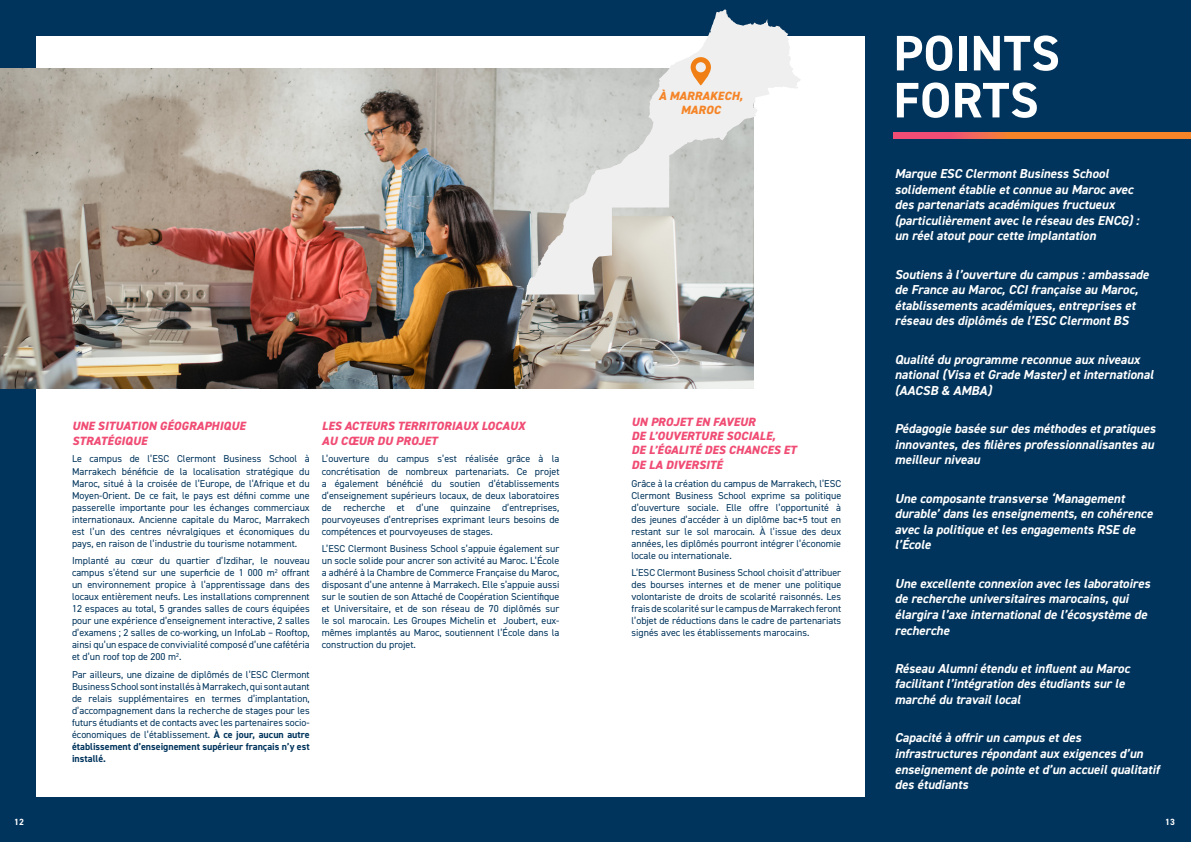
<style>
.page{position:relative;width:1191px;height:842px;background:#01345c}
.page>*{position:absolute;margin:0;border:0;box-sizing:border-box;transform-origin:0 0}
.t1{font:700 50px/47px "DIN2014";letter-spacing:.01em;color:#fff}
.t2{font:italic 700 13px/15.6px "DIN2014";color:#fff}
.t3{font:italic 800 12px/14.4px "DIN2014";letter-spacing:.01em;color:#f04c74}
.t4{font:italic 800 12px/14.4px "DIN2014";letter-spacing:.01em;color:#f58427;text-align:center}
.t5{font:10px/12px "DIN2014";color:#01345c;text-align:justify}
.t6{font:700 9px "DIN2014";color:#fff}
.s1{font-weight:700}
</style>
<div class="page">
<div style="left:36px;top:36px;width:829px;height:761px;background:#fff"></div>
<img style="left:0;top:68px;width:753px;height:320px">
<svg style="left:524px;top:9px;width:277px;height:295px"></svg>
<svg style="left:690px;top:57px;width:21px;height:29px"></svg>
<svg style="left:893px;top:132px;width:298px;height:7px;background:#f3733f"></svg>
<p class="t3" style="left:72px;top:419px;width:175px">UNE SITUATION GÉOGRAPHIQUE<br>STRATÉGIQUE</p>
<p class="t5" style="left:72px;top:453px;width:239px">Le campus de l’ESC Clermont Business School à Marrakech bénéficie de la localisation stratégique du Maroc, situé à la croisée de l’Europe, de l’Afrique et du Moyen-Orient. De ce fait, le pays est défini comme une passerelle importante pour les échanges commerciaux internationaux. Ancienne capitale du Maroc, Marrakech est l’un des centres névralgiques et économiques du pays, en raison de l’industrie du tourisme notamment.</p>
<p class="t5" style="left:72px;top:554px;width:239px">Implanté au cœur du quartier d’Izdihar, le nouveau campus s’étend sur une superficie de 1 000 m<sup>2</sup> offrant un environnement propice à l’apprentissage dans des locaux entièrement neufs. Les installations comprennent 12 espaces au total, 5 grandes salles de cours équipées pour une expérience d’enseignement interactive, 2 salles d’examens ; 2 salles de co-working, un InfoLab – Rooftop, ainsi qu’un espace de convivialité composé d’une cafétéria et d’un roof top de 200 m<sup>2</sup>.</p>
<p class="t5" style="left:72px;top:668px;width:239px">Par ailleurs, une dizaine de diplômés de l’ESC Clermont Business School sont installés à Marrakech, qui sont autant de relais supplémentaires en termes d’implantation, d’accompagnement dans la recherche de stages pour les futurs étudiants et de contacts avec les partenaires socio&shy;économiques de l’établissement. <span class="s1">À ce jour, aucun autre établissement d’enseignement supérieur français n’y est installé.</span></p>
<p class="t3" style="left:322px;top:419px;width:205px">LES ACTEURS TERRITORIAUX LOCAUX<br>AU CŒUR DU PROJET</p>
<p class="t5" style="left:322px;top:453px;width:239px">L’ouverture du campus s’est réalisée grâce à la concrétisation de nombreux partenariats. Ce projet a également bénéficié du soutien d’établissements d’enseignement supérieurs locaux, de deux laboratoires de recherche et d’une quinzaine d’entreprises, pourvoyeuses d’entreprises exprimant leurs besoins de compétences et pourvoyeuses de stages.</p>
<p class="t5" style="left:322px;top:542px;width:239px">L’ESC Clermont Business School s’appuie également sur un socle solide pour ancrer son activité au Maroc. L’École a adhéré à la Chambre de Commerce Française du Maroc, disposant d’une antenne à Marrakech. Elle s’appuie aussi sur le soutien de son Attaché de Coopération Scientifique et Universitaire, et de son réseau de 70 diplômés sur le sol marocain. Les Groupes Michelin et Joubert, eux&shy;mêmes implantés au Maroc, soutiennent l’École dans la construction du projet.</p>
<p class="t4" style="left:659px;top:89px;width:85px">À MARRAKECH,<br>MAROC</p>
<p class="t3" style="left:631px;top:414px;width:166px">UN PROJET EN FAVEUR<br>DE L’OUVERTURE SOCIALE,<br>DE L’ÉGALITÉ DES CHANCES ET<br>DE LA DIVERSITÉ</p>
<p class="t5" style="left:631px;top:477px;width:211px">Grâce à la création du campus de Marrakech, l’ESC Clermont Business School exprime sa politique d’ouverture sociale. Elle offre l’opportunité à des jeunes d’accéder à un diplôme bac+5 tout en restant sur le sol marocain. À l’issue des deux années, les diplômés pourront intégrer l’économie locale ou internationale.</p>
<p class="t5" style="left:631px;top:567px;width:211px">L’ESC Clermont Business School choisit d’attribuer des bourses internes et de mener une politique volontariste de droits de scolarité raisonnés. Les frais de scolarité sur le campus de Marrakech feront l’objet de réductions dans le cadre de partenariats signés avec les établissements marocains.</p>
<p class="t1" style="left:893px;top:29px;width:168px">POINTS<br>FORTS</p>
<p class="t2" style="left:894px;top:165px;width:246px">Marque ESC Clermont Business School solidement établie et connue au Maroc avec des partenariats académiques fructueux (particulièrement avec le réseau des ENCG) : un réel atout pour cette implantation</p>
<p class="t2" style="left:894px;top:266px;width:256px">Soutiens à l’ouverture du campus : ambassade de France au Maroc, CCI française au Maroc, établissements académiques, entreprises et réseau des diplômés de l’ESC Clermont BS</p>
<p class="t2" style="left:894px;top:351px;width:260px">Qualité du programme reconnue aux niveaux national (Visa et Grade Master) et international (AACSB &amp; AMBA)</p>
<p class="t2" style="left:894px;top:421px;width:262px;text-align:justify">Pédagogie basée sur des méthodes et pratiques innovantes, des filières professionnalisantes au meilleur niveau</p>
<p class="t2" style="left:894px;top:490px;width:259px">Une composante transverse ‘Management durable’ dans les enseignements, en cohérence avec la politique et les engagements RSE de l’École</p>
<p class="t2" style="left:894px;top:575px;width:257px">Une excellente connexion avec les laboratoires de recherche universitaires marocains, qui élargira l’axe international de l’écosystème de recherche</p>
<p class="t2" style="left:894px;top:660px;width:237px">Réseau Alumni étendu et influent au Maroc facilitant l’intégration des étudiants sur le marché du travail local</p>
<p class="t2" style="left:894px;top:730px;width:266px">Capacité à offrir un campus et des infrastructures répondant aux exigences d’un enseignement de pointe et d’un accueil qualitatif des étudiants</p>
<p class="t6" style="left:14px;top:816px;width:11px">12</p>
<p class="t6" style="left:1165px;top:816px;width:11px">13</p>
</div>
